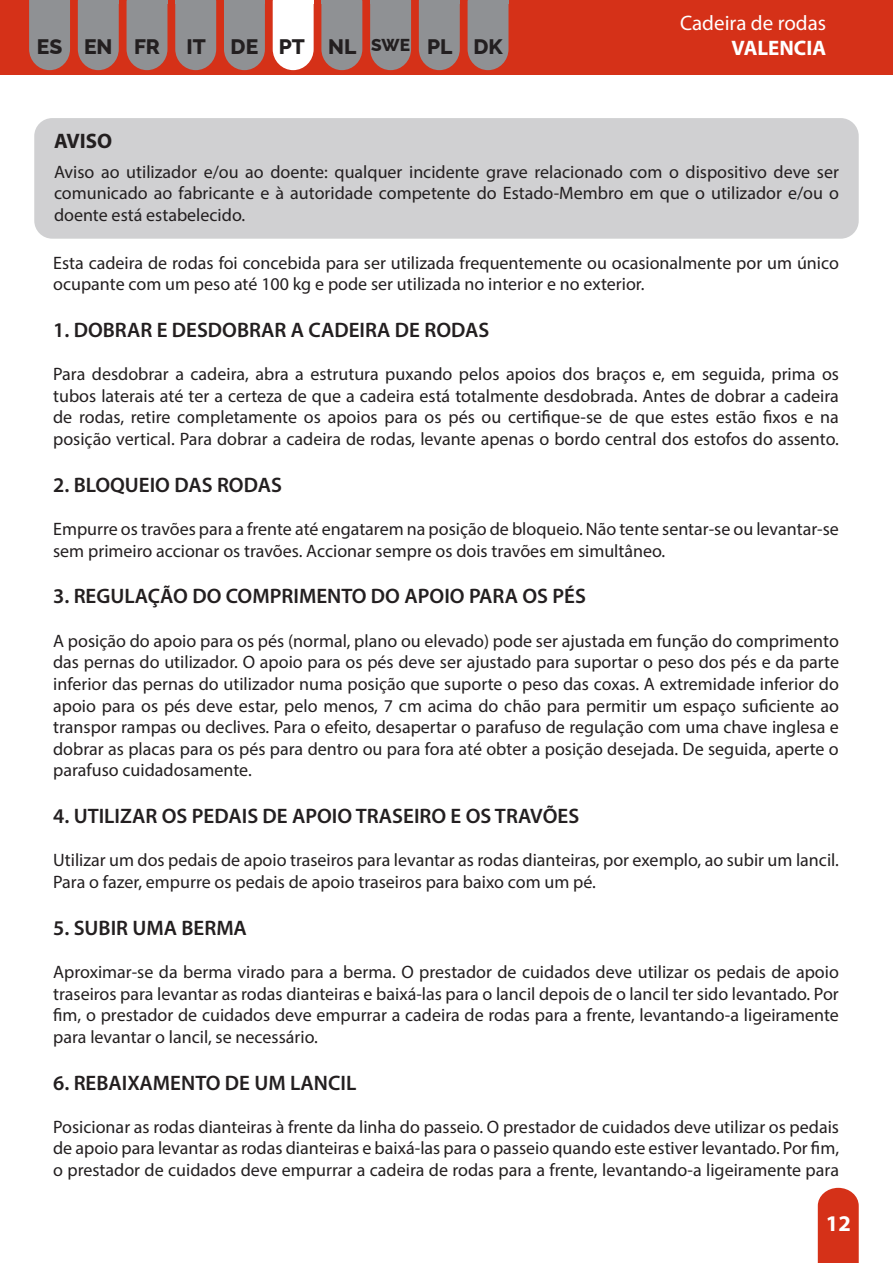
<style>
.page{position:relative;width:893px;height:1263px;background:#fff}
.page>*{position:absolute;margin:0;border:0;box-sizing:border-box;transform-origin:0 0}
.t1{font:700 22.5px "Myriad Pro";color:#fff}
.t2{font:600 21px "Myriad Pro";color:#231f20}
.t3{font:100 21px "Raleway";color:#231f20}
.t4{font:21px "Myriad Pro";color:#fff}
.t5{font:700 21px "Myriad Pro";color:#fff}
.t6{font:700 21px "Myriad Pro";color:#231f20}
.t7{font:18px/21.6px "Myriad Pro";color:#231f20;text-align:justify}
.s1{font-size:17.25px}
</style>
<div class="page">
<div style="left:0;top:0;width:893px;height:75px;background:#d53118"></div>
<svg style="left:29px;top:0;width:41px;height:70px;background:#94898a"></svg>
<div style="left:37px;top:34px;width:26px;height:20px;background:#8f9194"></div>
<div style="left:127px;top:3px;width:40px;height:67px;background:#8f9194"></div>
<hr style="left:127px;top:0;width:40px;height:3px;background:#8f9194">
<svg style="left:78px;top:3px;width:41px;height:67px;background:#938a8b"></svg>
<hr style="left:78px;top:0;width:41px;height:3px;background:#8f9194">
<svg style="left:321px;top:3px;width:41px;height:67px;background:#94898a"></svg>
<hr style="left:321px;top:0;width:41px;height:3px;background:#8f9194">
<div style="left:468px;top:3px;width:40px;height:67px;background:#8f9194"></div>
<hr style="left:468px;top:0;width:40px;height:3px;background:#8f9194">
<svg style="left:273px;top:3px;width:41px;height:67px;background:#faeae8"></svg>
<div style="left:275px;top:34px;width:33px;height:21px;background:#fff"></div>
<hr style="left:273px;top:0;width:41px;height:3px;background:#fff">
<svg style="left:419px;top:3px;width:41px;height:67px;background:#938a8b"></svg>
<hr style="left:419px;top:0;width:41px;height:3px;background:#8f9194">
<svg style="left:224px;top:3px;width:41px;height:67px;background:#938a8b"></svg>
<hr style="left:224px;top:0;width:41px;height:3px;background:#8f9194">
<svg style="left:370px;top:3px;width:41px;height:67px;background:#938a8b"></svg>
<hr style="left:370px;top:0;width:41px;height:3px;background:#8f9194">
<svg style="left:175px;top:3px;width:41px;height:67px;background:#938a8b"></svg>
<hr style="left:175px;top:0;width:41px;height:3px;background:#8f9194">
<svg style="left:818px;top:1188px;width:41px;height:75px;background:#d73c24"></svg>
<div style="left:34px;top:118px;width:825px;height:121px;background:#d0d0d2;border-radius:18px"></div>
<p class="t4" style="left:680px;top:10px;width:148px">Cadeira de rodas</p>
<p class="t3" style="left:37px;top:29px;width:125px">ES EN FR</p>
<p class="t3" style="left:186px;top:29px;width:318px">IT DE PT NL <span class="s1">SWE</span> PL DK</p>
<p class="t5" style="left:731px;top:34px;width:96px">VALENCIA</p>
<p class="t6" style="left:54px;top:127px;width:60px">AVISO</p>
<p class="t7" style="left:54px;top:161px;width:786px">Aviso ao utilizador e/ou ao doente: qualquer incidente grave relacionado com o dispositivo deve ser comunicado ao fabricante e à autoridade competente do Estado-Membro em que o utilizador e/ou o doente está estabelecido.</p>
<p class="t7" style="left:53px;top:252px;width:787px">Esta cadeira de rodas foi concebida para ser utilizada frequentemente ou ocasionalmente por um único ocupante com um peso até 100 kg e pode ser utilizada no interior e no exterior.</p>
<p class="t2" style="left:53px;top:317px;width:438px">1. DOBRAR E DESDOBRAR A CADEIRA DE RODAS</p>
<p class="t7" style="left:53px;top:363px;width:787px">Para desdobrar a cadeira, abra a estrutura puxando pelos apoios dos braços e, em seguida, prima os tubos laterais até ter a certeza de que a cadeira está totalmente desdobrada. Antes de dobrar a cadeira de rodas, retire completamente os apoios para os pés ou certifique-se de que estes estão fixos e na posição vertical. Para dobrar a cadeira de rodas, levante apenas o bordo central dos estofos do assento.</p>
<p class="t2" style="left:53px;top:471px;width:230px">2. BLOQUEIO DAS RODAS</p>
<p class="t7" style="left:53px;top:518px;width:787px">Empurre os travões para a frente até engatarem na posição de bloqueio. Não tente sentar-se ou levantar-se sem primeiro accionar os travões. Accionar sempre os dois travões em simultâneo.</p>
<p class="t2" style="left:53px;top:583px;width:534px">3. REGULAÇÃO DO COMPRIMENTO DO APOIO PARA OS PÉS</p>
<p class="t7" style="left:53px;top:630px;width:787px">A posição do apoio para os pés (normal, plano ou elevado) pode ser ajustada em função do comprimento das pernas do utilizador. O apoio para os pés deve ser ajustado para suportar o peso dos pés e da parte inferior das pernas do utilizador numa posição que suporte o peso das coxas. A extremidade inferior do apoio para os pés deve estar, pelo menos, 7 cm acima do chão para permitir um espaço suficiente ao transpor rampas ou declives. Para o efeito, desapertar o parafuso de regulação com uma chave inglesa e dobrar as placas para os pés para dentro ou para fora até obter a posição desejada. De seguida, aperte o parafuso cuidadosamente.</p>
<p class="t2" style="left:53px;top:803px;width:528px">4. UTILIZAR OS PEDAIS DE APOIO TRASEIRO E OS TRAVÕES</p>
<p class="t7" style="left:53px;top:849px;width:787px">Utilizar um dos pedais de apoio traseiros para levantar as rodas dianteiras, por exemplo, ao subir um lancil.<br>Para o fazer, empurre os pedais de apoio traseiros para baixo com um pé.</p>
<p class="t2" style="left:53px;top:914px;width:195px">5. SUBIR UMA BERMA</p>
<p class="t7" style="left:53px;top:961px;width:787px">Aproximar-se da berma virado para a berma. O prestador de cuidados deve utilizar os pedais de apoio traseiros para levantar as rodas dianteiras e baixá-las para o lancil depois de o lancil ter sido levantado. Por fim, o prestador de cuidados deve empurrar a cadeira de rodas para a frente, levantando-a ligeiramente para levantar o lancil, se necessário.</p>
<p class="t2" style="left:53px;top:1069px;width:305px">6. REBAIXAMENTO DE UM LANCIL</p>
<p class="t7" style="left:53px;top:1116px;width:787px">Posicionar as rodas dianteiras à frente da linha do passeio. O prestador de cuidados deve utilizar os pedais de apoio para levantar as rodas dianteiras e baixá-las para o passeio quando este estiver levantado. Por fim, o prestador de cuidados deve empurrar a cadeira de rodas para a frente, levantando-a ligeiramente para</p>
<p class="t1" style="left:826px;top:1209px;width:26px">12</p>
</div>
